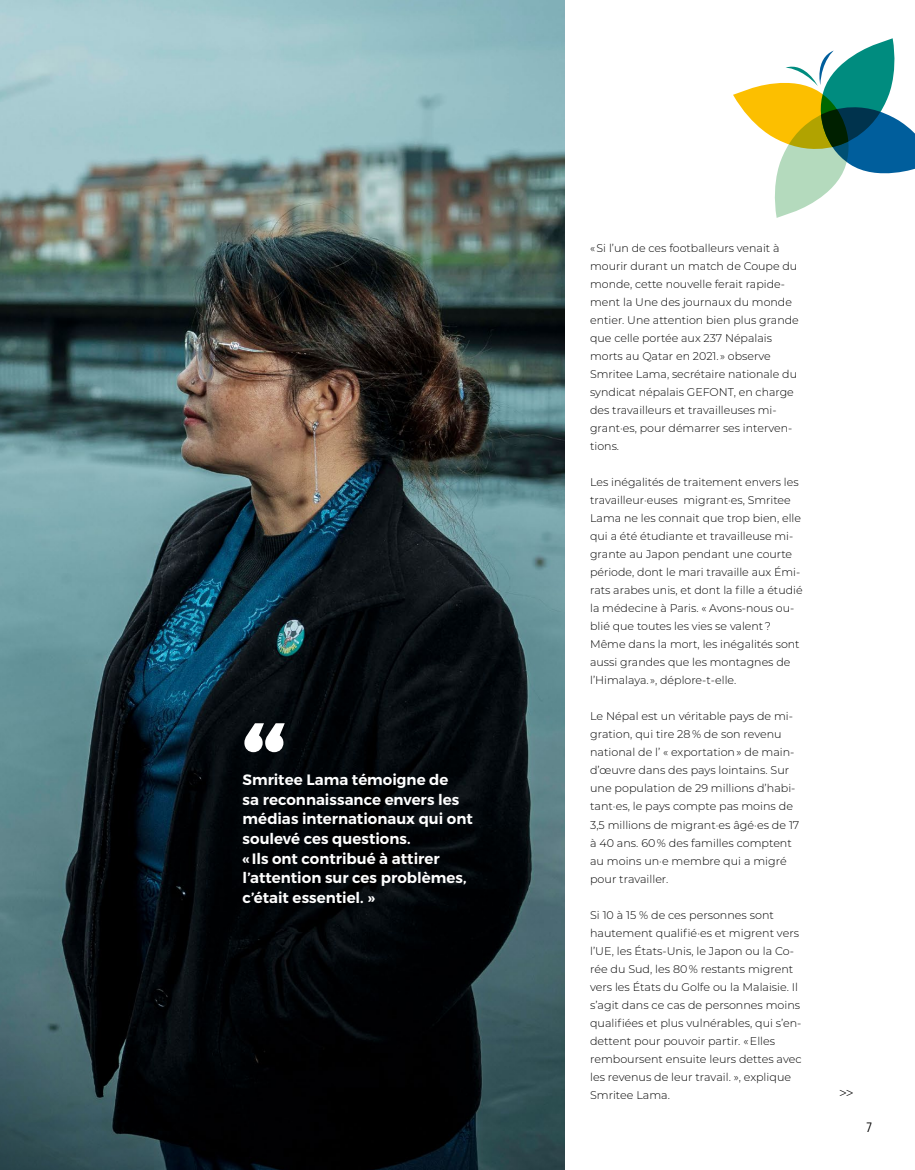
<style>
.page{position:relative;width:915px;height:1170px;background:#fff}
.page>*{position:absolute;margin:0;border:0;box-sizing:border-box;transform-origin:0 0}
.t1{font:600 15px/19.5px "Montserrat";color:#fff}
.t2{font:13.5px "Avenir Next Condensed";color:#000}
.t3{font:300 condensed 12px "Helvetica Neue LT Std";color:#000}
.t4{font:300 11.1px/18px "Montserrat";color:#000}
</style>
<div class="page">
<img style="left:208px;top:0;width:356px;height:1169px">
<svg style="left:0;top:0;width:208px;height:1169px;background:#4e696d"></svg>
<svg style="left:244px;top:723px;width:41px;height:29px"></svg>
<svg style="left:733px;top:38px;width:181px;height:180px"></svg>
<h1 class="t1" style="left:242px;top:770px;width:232px">Smritee Lama témoigne de<br>sa reconnaissance envers les médias internationaux qui ont soulevé ces questions.<br>« Ils ont contribué à attirer l’attention sur ces problèmes, c’était essentiel. »</h1>
<p class="t4" style="left:590px;top:239px;width:210px">« Si l’un de ces footballeurs venait à mourir durant un match de Coupe du monde, cette nouvelle ferait rapide&shy;ment la Une des journaux du monde entier. Une attention bien plus grande que celle portée aux 237 Népalais morts au Qatar en 2021. » observe Smritee Lama, secrétaire nationale du syndicat népalais GEFONT, en charge des travailleurs et travailleuses mi&shy;grant·es, pour démarrer ses interven&shy;tions.</p>
<p class="t4" style="left:590px;top:473px;width:214px">Les inégalités de traitement envers les travailleur·euses migrant·es, Smritee Lama ne les connait que trop bien, elle qui a été étudiante et travailleuse mi&shy;grante au Japon pendant une courte période, dont le mari travaille aux Émi&shy;rats arabes unis, et dont la fille a étudié la médecine à Paris. « Avons-nous ou&shy;blié que toutes les vies se valent ?<br>Même dans la mort, les inégalités sont aussi grandes que les montagnes de l’Himalaya. », déplore-t-elle.</p>
<p class="t4" style="left:590px;top:707px;width:211px">Le Népal est un véritable pays de mi&shy;gration, qui tire 28 % de son revenu national de l’ « exportation » de main&shy;d’œuvre dans des pays lointains. Sur une population de 29 millions d’habi&shy;tant·es, le pays compte pas moins de 3,5 millions de migrant·es âgé·es de 17 à 40 ans. 60 % des familles comptent au moins un·e membre qui a migré pour travailler.</p>
<p class="t4" style="left:590px;top:905px;width:213px">Si 10 à 15 % de ces personnes sont hautement qualifié·es et migrent vers l’UE, les États-Unis, le Japon ou la Co&shy;rée du Sud, les 80 % restants migrent vers les États du Golfe ou la Malaisie. Il s’agit dans ce cas de personnes moins qualifiées et plus vulnérables, qui s’en&shy;dettent pour pouvoir partir. « Elles remboursent ensuite leurs dettes avec les revenus de leur travail. », explique Smritee Lama.</p>
<p class="t3" style="left:839px;top:1085px;width:15px">&gt;&gt;</p>
<p class="t2" style="left:865px;top:1115px;width:8px">7</p>
</div>
